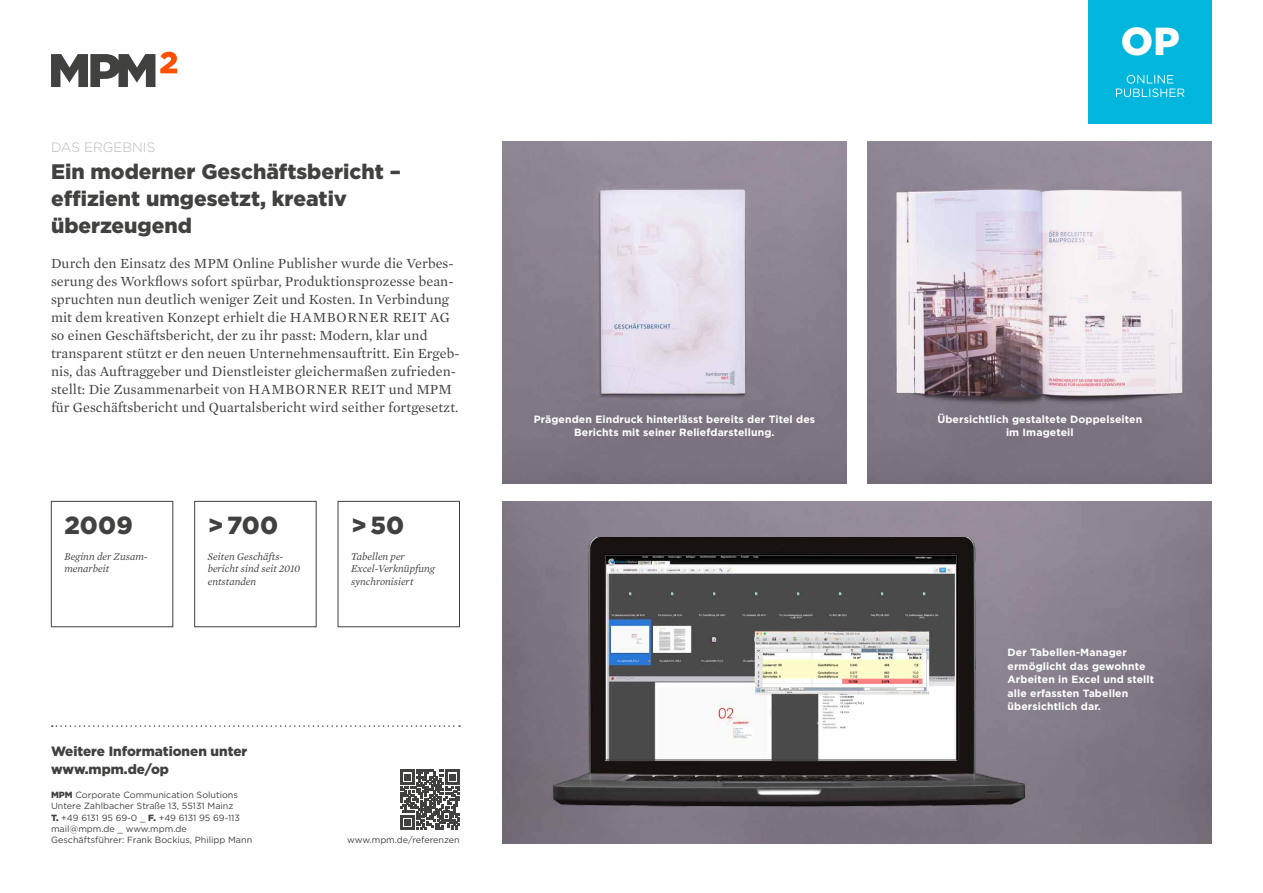
<style>
.page{position:relative;width:1263px;height:893px;background:#fff}
.page>*{position:absolute;margin:0;border:0;box-sizing:border-box;transform-origin:0 0}
.t1{font:900 39px "Gotham";color:#fff}
.t2{font:900 24.75px "Gotham";letter-spacing:.005em;color:#414140}
.t3{font:900 21px/27px "Gotham";color:#414140}
.t4{font:14.25px/18px "Mercury Text G1";letter-spacing:.005em;color:#414140}
.t5{font:900 13.5px/18px "Gotham";color:#414140}
.t6{font:300 13.5px "Gotham";color:#b7b8b9}
.t7{font:700 10.5px/13.5px "Gotham";letter-spacing:.01em;color:#fff;text-align:center}
.t8{font:italic 10.5px/12.6px "Mercury Text G1";color:#414140}
.t9{font:9px/11.2px "Gotham";color:#414140}
.s1{font-weight:900}
</style>
<div class="page">
<svg style="left:51px;top:52px;width:126px;height:35px"></svg>
<div style="left:1089px;top:0;width:123px;height:123px;background:#00b6dd"></div>
<svg style="left:1116px;top:75px;width:68px;height:22px"></svg>
<img style="left:868px;top:141px;width:344px;height:342px">
<svg style="left:52px;top:725px;width:408px;height:2px"></svg>
<img style="left:502px;top:141px;width:344px;height:342px">
<img style="left:502px;top:501px;width:710px;height:342px">
<img style="left:547px;top:537px;width:482px;height:270px">
<img style="left:607px;top:557px;width:348px;height:201px">
<div style="left:605px;top:555px;width:352px;height:205px;border:1px solid #414140"></div>
<div style="left:51px;top:501px;width:122px;height:126px;border:1px solid #414140"></div>
<div style="left:194px;top:501px;width:122px;height:126px;border:1px solid #414140"></div>
<div style="left:338px;top:501px;width:122px;height:126px;border:1px solid #414140"></div>
<svg style="left:400px;top:770px;width:60px;height:59px"></svg>
<p class="t6" style="left:51px;top:139px;width:106px">DAS ERGEBNIS</p>
<h3 class="t3" style="left:51px;top:158px;width:351px">Ein moderner Geschäftsbericht – effizient umgesetzt, kreativ überzeugend</h3>
<p class="t4" style="left:51px;top:253px;width:409px">Durch den Einsatz des MPM Online Publisher wurde die Verbes&shy;serung des Workflows sofort spürbar, Produktionsprozesse bean&shy;spruchten nun deutlich weniger Zeit und Kosten. In Verbindung mit dem kreativen Konzept erhielt die HAMBORNER REIT AG so einen Geschäftsbericht, der zu ihr passt: Modern, klar und transparent stützt er den neuen Unternehmensauftritt. Ein Ergeb&shy;nis, das Auftraggeber und Dienstleister gleichermaßen zufrieden-- stellt: Die Zusammenarbeit von HAMBORNER REIT und MPM für Geschäftsbericht und Quartalsbericht wird seither fortgesetzt.</p>
<h2 class="t2" style="left:64px;top:508px;width:70px">2009</h2>
<p class="t8" style="left:64px;top:549px;width:85px">Beginn der Zusam&shy;menarbeit</p>
<h2 class="t2" style="left:208px;top:508px;width:72px">&gt; 700</h2>
<p class="t8" style="left:208px;top:549px;width:94px">Seiten Geschäfts&shy;bericht sind seit 2010 entstanden</p>
<h2 class="t2" style="left:351px;top:508px;width:55px">&gt; 50</h2>
<p class="t8" style="left:351px;top:549px;width:85px">Tabellen per<br>Excel-Verknüpfung synchronisiert</p>
<p class="t5" style="left:51px;top:742px;width:198px">Weitere Informationen unter www.mpm.de/op</p>
<p class="t9" style="left:51px;top:789px;width:203px"><span class="s1">MPM</span> Corporate Communication Solutions Untere Zahlbacher Straße 13, 55131 Mainz<br><span class="s1">T.</span> +49 6131 95 69-0 _ <span class="s1">F.</span> +49 6131 95 69-113 mail@mpm.de _ www.mpm.de Geschäftsführer: Frank Bockius, Philipp Mann</p>
<p class="t9" style="left:347px;top:834px;width:114px">www.mpm.de/referenzen</p>
<h1 class="t1" style="left:1121px;top:14px;width:60px">OP</h1>
<p class="t7" style="left:534px;top:412px;width:283px">Prägenden Eindruck hinterlässt bereits der Titel des<br>Berichts mit seiner Reliefdarstellung.</p>
<p class="t7" style="left:937px;top:412px;width:206px">Übersichtlich gestaltete Doppelseiten im Imageteil</p>
<p class="t7" style="left:1007px;top:646px;width:148px;text-align:left">Der Tabellen-Manager ermöglicht das gewohnte<br>Arbeiten in Excel und stellt alle erfassten Tabellen übersichtlich dar.</p>
</div>
